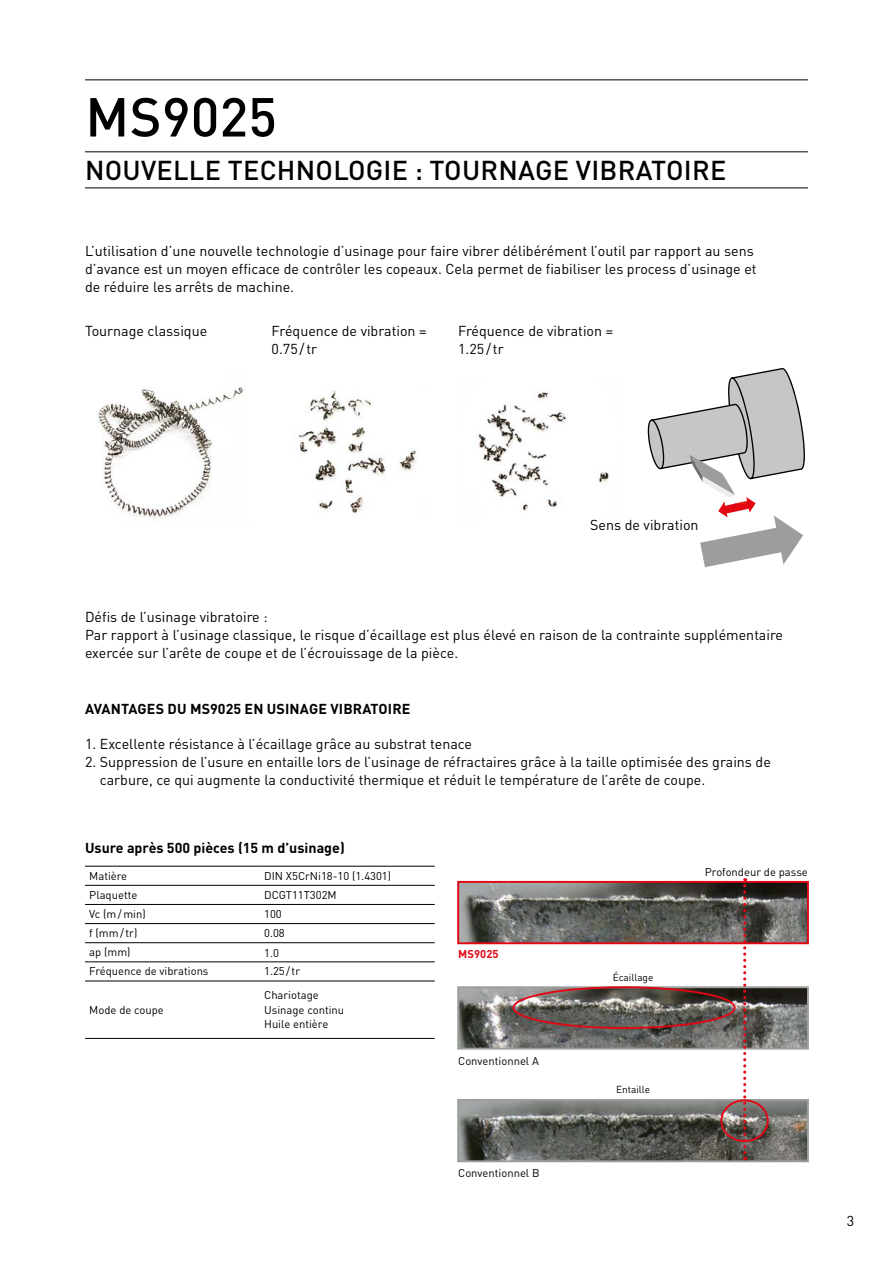
<style>
.page{position:relative;width:893px;height:1263px;background:#fff}
.page>*{position:absolute;margin:0;border:0;box-sizing:border-box;transform-origin:0 0}
.MHG_Headline_36_36pt{font:500 54px "DIN Pro";color:#000}
.MHG_Subline_18_24pt{font:500 27px "DIN Pro";letter-spacing:.01em;color:#000}
.MHG_Copytext_BASE_9{font:14.25px/18px "DIN Pro";color:#000}
.MHG_Highlight_Headli{font:700 14.25px "DIN Pro";letter-spacing:.01em;color:#000}
.MHG_Copytext_BASE_9-2{font:700 14.25px "DIN Pro";color:#000}
.MHG_Table_left_align{font:11.25px/14.2px "DIN Pro";color:#000}
.MHG_Table_right_alig{font:11.25px "DIN Pro";color:#000}
.MHG_Table_left_align-2{font:700 11.25px "DIN Pro";color:#e30613}
.MHG_Table_center_ali{font:10.05px "DIN Pro";color:#000}
</style>
<div class="page">
<hr style="left:85px;top:79px;width:723px;height:1px;background:#000">
<hr style="left:85px;top:151px;width:723px;height:1px;background:#000">
<hr style="left:85px;top:866px;width:175px;height:1px;background:#000">
<hr style="left:260px;top:866px;width:175px;height:1px;background:#000">
<hr style="left:85px;top:885px;width:175px;height:1px;background:#000">
<hr style="left:260px;top:885px;width:175px;height:1px;background:#000">
<hr style="left:85px;top:904px;width:175px;height:1px;background:#000">
<hr style="left:260px;top:904px;width:175px;height:1px;background:#000">
<hr style="left:85px;top:923px;width:175px;height:1px;background:#000">
<hr style="left:260px;top:923px;width:175px;height:1px;background:#000">
<hr style="left:85px;top:942px;width:175px;height:1px;background:#000">
<hr style="left:260px;top:942px;width:175px;height:1px;background:#000">
<hr style="left:85px;top:961px;width:175px;height:1px;background:#000">
<hr style="left:260px;top:961px;width:175px;height:1px;background:#000">
<hr style="left:85px;top:981px;width:175px;height:1px;background:#000">
<hr style="left:260px;top:981px;width:175px;height:1px;background:#000">
<hr style="left:85px;top:1038px;width:175px;height:1px;background:#000">
<hr style="left:260px;top:1038px;width:175px;height:1px;background:#000">
<img style="left:97px;top:387px;width:148px;height:131px">
<img style="left:298px;top:390px;width:119px;height:127px">
<img style="left:476px;top:392px;width:133px;height:119px">
<svg style="left:648px;top:368px;width:157px;height:199px"></svg>
<img style="left:460px;top:884px;width:346px;height:57px">
<div style="left:457px;top:881px;width:352px;height:63px;border:2px solid #e30613"></div>
<img style="left:460px;top:989px;width:346px;height:57px">
<div style="left:457px;top:986px;width:352px;height:63px;border:2px solid #9d9d9c"></div>
<img style="left:460px;top:1102px;width:346px;height:57px">
<div style="left:457px;top:1099px;width:352px;height:63px;border:2px solid #9d9d9c"></div>
<svg style="left:512px;top:878px;width:258px;height:282px"></svg>
<hr style="left:85px;top:188px;width:723px;height:1px;background:#000">
<p class="MHG_Headline_36_36pt" style="left:85px;top:73px;width:193px">MS9025</p>
<p class="MHG_Subline_18_24pt" style="left:85px;top:148px;width:643px">NOUVELLE TECHNOLOGIE : TOURNAGE VIBRATOIRE</p>
<p class="MHG_Copytext_BASE_9" style="left:85px;top:240px;width:673px">L’utilisation d’une nouvelle technologie d’usinage pour faire vibrer délibérément l’outil par rapport au sens d’avance est un moyen efficace de contrôler les copeaux. Cela permet de fiabiliser les process d’usinage et de réduire les arrêts de machine.</p>
<p class="MHG_Copytext_BASE_9" style="left:85px;top:321px;width:124px">Tournage classique</p>
<p class="MHG_Copytext_BASE_9" style="left:272px;top:321px;width:156px">Fréquence de vibration =<br>0.75/tr</p>
<p class="MHG_Copytext_BASE_9" style="left:458px;top:321px;width:156px">Fréquence de vibration =<br>1.25/tr</p>
<p class="MHG_Copytext_BASE_9" style="left:590px;top:515px;width:110px">Sens de vibration</p>
<p class="MHG_Copytext_BASE_9" style="left:85px;top:606px;width:184px">Défis de l’usinage vibratoire :</p>
<p class="MHG_Copytext_BASE_9" style="left:85px;top:624px;width:700px">Par rapport à l’usinage classique, le risque d’écaillage est plus élevé en raison de la contrainte supplémentaire exercée sur l’arête de coupe et de l’écrouissage de la pièce.</p>
<p class="MHG_Highlight_Headli" style="left:85px;top:697px;width:327px">AVANTAGES DU MS9025 EN USINAGE VIBRATOIRE</p>
<p class="MHG_Copytext_BASE_9" style="left:85px;top:733px;width:389px">1. Excellente résistance à l’écaillage grâce au substrat tenace</p>
<p class="MHG_Copytext_BASE_9" style="left:100px;top:751px;width:672px;text-indent:-15px">2. Suppression de l’usure en entaille lors de l’usinage de réfractaires grâce à la taille optimisée des grains de carbure, ce qui augmente la conductivité thermique et réduit le température de l’arête de coupe.</p>
<p class="MHG_Copytext_BASE_9-2" style="left:85px;top:836px;width:261px">Usure après 500 pièces (15 m d’usinage)</p>
<p class="MHG_Table_left_align" style="left:89px;top:867px;width:39px">Matière</p>
<p class="MHG_Table_left_align" style="left:89px;top:886px;width:50px">Plaquette</p>
<p class="MHG_Table_left_align" style="left:89px;top:906px;width:58px">Vc (m/min)</p>
<p class="MHG_Table_left_align" style="left:89px;top:925px;width:50px">f (mm/tr)</p>
<p class="MHG_Table_left_align" style="left:89px;top:944px;width:43px">ap (mm)</p>
<p class="MHG_Table_left_align" style="left:89px;top:963px;width:121px">Fréquence de vibrations</p>
<p class="MHG_Table_left_align" style="left:264px;top:963px;width:37px">1.25/tr</p>
<p class="MHG_Table_left_align" style="left:89px;top:1001px;width:76px">Mode de coupe</p>
<p class="MHG_Table_left_align" style="left:264px;top:868px;width:129px">DIN X5CrNi18-10 (1.4301)</p>
<p class="MHG_Table_left_align" style="left:264px;top:887px;width:74px">DCGT11T302M</p>
<p class="MHG_Table_left_align" style="left:264px;top:906px;width:19px">100</p>
<p class="MHG_Table_left_align" style="left:264px;top:925px;width:22px">0.08</p>
<p class="MHG_Table_left_align" style="left:264px;top:944px;width:16px">1.0</p>
<p class="MHG_Table_left_align" style="left:264px;top:987px;width:82px">Chariotage<br>Usinage continu<br>Huile entière</p>
<p class="MHG_Table_left_align-2" style="left:458px;top:945px;width:42px">MS9025</p>
<p class="MHG_Table_left_align" style="left:458px;top:1052px;width:82px">Conventionnel A</p>
<p class="MHG_Table_left_align" style="left:458px;top:1165px;width:83px">Conventionnel B</p>
<p class="MHG_Table_center_ali" style="left:613px;top:969px;width:42px">Écaillage</p>
<p class="MHG_Table_center_ali" style="left:616px;top:1081px;width:35px">Entaille</p>
<p class="MHG_Table_right_alig" style="left:705px;top:862px;width:105px">Profondeur de passe</p>
<p class="MHG_Copytext_BASE_9" style="left:847px;top:1210px;width:9px">3</p>
</div>
